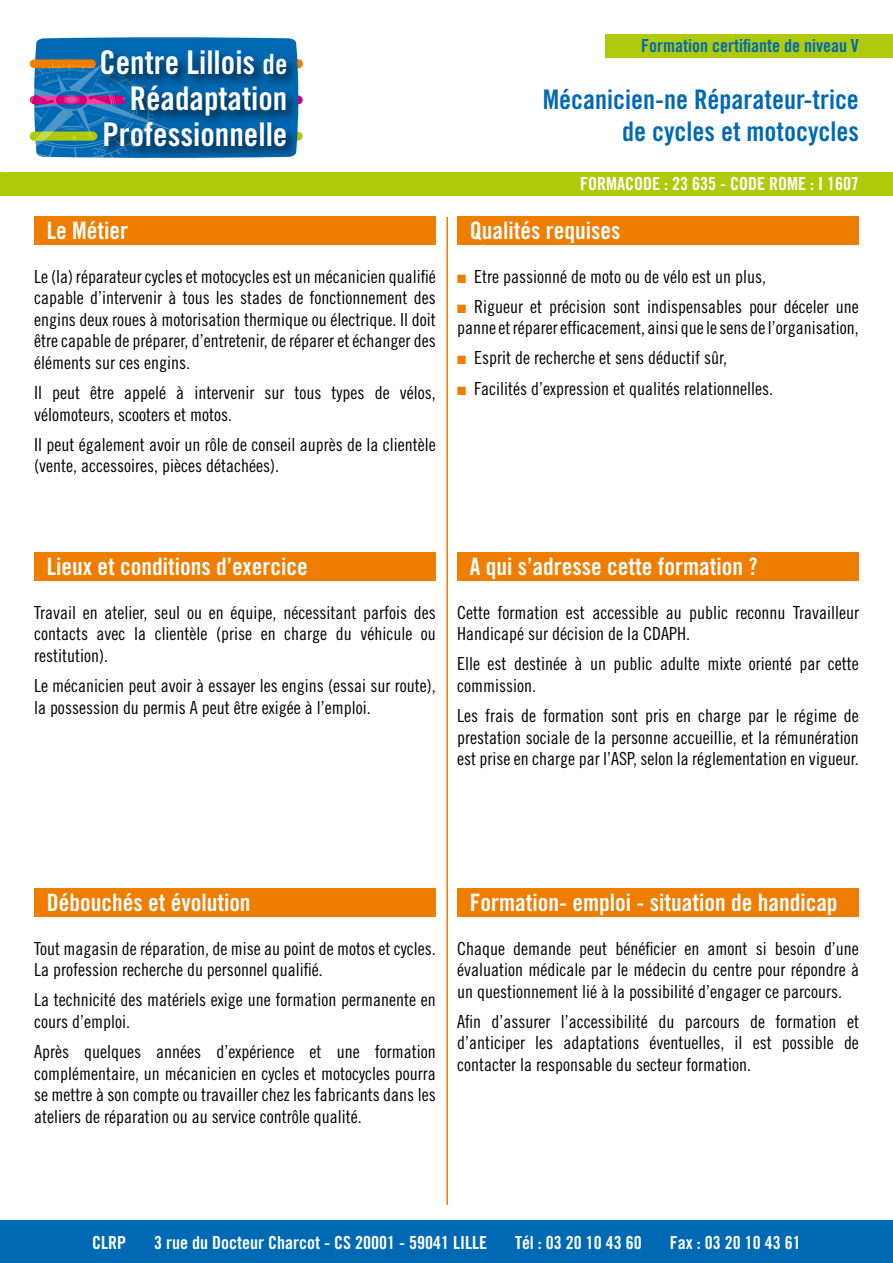
<style>
.page{position:relative;width:893px;height:1263px;background:#fff}
.page>*{position:absolute;margin:0;border:0;box-sizing:border-box;transform-origin:0 0}
.t1{font:32.7px/35.8px "Trade Gothic Bold Cond Twenty";color:#fff;text-align:right}
.t2{font:27px/32.4px "Trade Gothic Bold Cond Twenty";color:#0069b4;text-align:right}
.t3{font:24px "Trade Gothic Bold Cond Twenty";color:#fff}
.t4{font:18px/21.6px "Trade Gothic Cond Eighteen";color:#000}
.t5{font:18px "Trade Gothic Bold Cond Twenty";color:#fff}
.t6{font:18px "Trade Gothic Bold Cond Twenty";color:#0069b4}
.s1{font-size:27.9px}
.s2{color:#ef7d00}
</style>
<div class="page">
<div style="left:34px;top:217px;width:402px;height:28px;background:#ef7d00"></div>
<div style="left:457px;top:217px;width:402px;height:28px;background:#ef7d00"></div>
<div style="left:34px;top:553px;width:402px;height:28px;background:#ef7d00"></div>
<div style="left:457px;top:553px;width:402px;height:28px;background:#ef7d00"></div>
<div style="left:34px;top:889px;width:402px;height:28px;background:#ef7d00"></div>
<div style="left:457px;top:889px;width:402px;height:28px;background:#ef7d00"></div>
<div style="left:605px;top:34px;width:288px;height:23px;background:#afca0b"></div>
<div style="left:0;top:172px;width:893px;height:24px;background:#afca0b"></div>
<svg style="left:29px;top:37px;width:235px;height:121px;background:#5483a4"></svg>
<img style="left:91px;top:38px;width:212px;height:120px">
<div style="left:0;top:1220px;width:893px;height:43px;background:#0069b4"></div>
<hr style="left:446px;top:217px;width:2px;height:988px;background:#ef7d00">
<h1 class="t1" style="left:99px;top:45px;width:189px">Centre Lillois <span class="s1">de<br></span>Réadaptation<br>Professionnelle</h1>
<h3 class="t3" style="left:47px;top:216px;width:83px">Le Métier</h3>
<p class="t4" style="left:34px;top:265px;width:403px;text-align:justify">Le (la) réparateur cycles et motocycles est un mécanicien qualifié capable d’intervenir à tous les stades de fonctionnement des engins deux roues à motorisation thermique ou électrique. Il doit être capable de préparer, d’entretenir, de réparer et échanger des éléments sur ces engins.</p>
<p class="t4" style="left:34px;top:382px;width:403px">Il peut être appelé à intervenir sur tous types de vélos, vélomoteurs, scooters et motos.</p>
<p class="t4" style="left:34px;top:433px;width:403px">Il peut également avoir un rôle de conseil auprès de la clientèle (vente, accessoires, pièces détachées).</p>
<p class="t6" style="left:641px;top:34px;width:219px">Formation certifiante de niveau V</p>
<h2 class="t2" style="left:543px;top:83px;width:318px">Mécanicien-ne Réparateur-trice de cycles et motocycles</h2>
<p class="t5" style="left:580px;top:173px;width:280px">FORMACODE : 23 635 - CODE ROME : I 1607</p>
<h3 class="t3" style="left:470px;top:216px;width:152px">Qualités requises</h3>
<p class="t4" style="left:457px;top:265px;width:310px"><span class="s2">■</span> Etre passionné de moto ou de vélo est un plus,</p>
<p class="t4" style="left:457px;top:295px;width:403px"><span class="s2">■</span> Rigueur et précision sont indispensables pour déceler une panne et réparer efficacement, ainsi que le sens de l’organisation,</p>
<p class="t4" style="left:457px;top:347px;width:271px"><span class="s2">■</span> Esprit de recherche et sens déductif sûr,</p>
<p class="t4" style="left:457px;top:377px;width:317px"><span class="s2">■</span> Facilités d’expression et qualités relationnelles.</p>
<h3 class="t3" style="left:47px;top:552px;width:263px">Lieux et conditions d’exercice</h3>
<p class="t4" style="left:34px;top:601px;width:403px;text-align:justify">Travail en atelier, seul ou en équipe, nécessitant parfois des contacts avec la clientèle (prise en charge du véhicule ou restitution).</p>
<p class="t4" style="left:34px;top:674px;width:403px">Le mécanicien peut avoir à essayer les engins (essai sur route), la possession du permis A peut être exigée à l’emploi.</p>
<h3 class="t3" style="left:470px;top:552px;width:289px">A qui s’adresse cette formation ?</h3>
<p class="t4" style="left:457px;top:601px;width:403px">Cette formation est accessible au public reconnu Travailleur<br>Handicapé sur décision de la CDAPH.</p>
<p class="t4" style="left:457px;top:653px;width:403px">Elle est destinée à un public adulte mixte orienté par cette commission.</p>
<p class="t4" style="left:457px;top:705px;width:403px;text-align:justify">Les frais de formation sont pris en charge par le régime de prestation sociale de la personne accueillie, et la rémunération est prise en charge par l’ASP, selon la réglementation en vigueur.</p>
<h3 class="t3" style="left:47px;top:888px;width:205px">Débouchés et évolution</h3>
<p class="t4" style="left:34px;top:937px;width:403px">Tout magasin de réparation, de mise au point de motos et cycles.<br>La profession recherche du personnel qualifié.</p>
<p class="t4" style="left:34px;top:989px;width:403px">La technicité des matériels exige une formation permanente en cours d’emploi.</p>
<p class="t4" style="left:34px;top:1040px;width:403px;text-align:justify">Après quelques années d’expérience et une formation complémentaire, un mécanicien en cycles et motocycles pourra se mettre à son compte ou travailler chez les fabricants dans les ateliers de réparation ou au service contrôle qualité.</p>
<h3 class="t3" style="left:470px;top:888px;width:369px">Formation- emploi - situation de handicap</h3>
<p class="t4" style="left:457px;top:937px;width:403px;text-align:justify">Chaque demande peut bénéficier en amont si besoin d’une évaluation médicale par le médecin du centre pour répondre à un questionnement lié à la possibilité d’engager ce parcours.</p>
<p class="t4" style="left:457px;top:1010px;width:403px;text-align:justify">Afin d’assurer l’accessibilité du parcours de formation et d’anticiper les adaptations éventuelles, il est possible de contacter la responsable du secteur formation.</p>
<p class="t5" style="left:92px;top:1231px;width:36px">CLRP</p>
<p class="t5" style="left:154px;top:1231px;width:334px">3 rue du Docteur Charcot - CS 20001 - 59041 LILLE</p>
<p class="t5" style="left:515px;top:1231px;width:128px">Tél : 03 20 10 43 60</p>
<p class="t5" style="left:670px;top:1231px;width:132px">Fax : 03 20 10 43 61</p>
</div>
